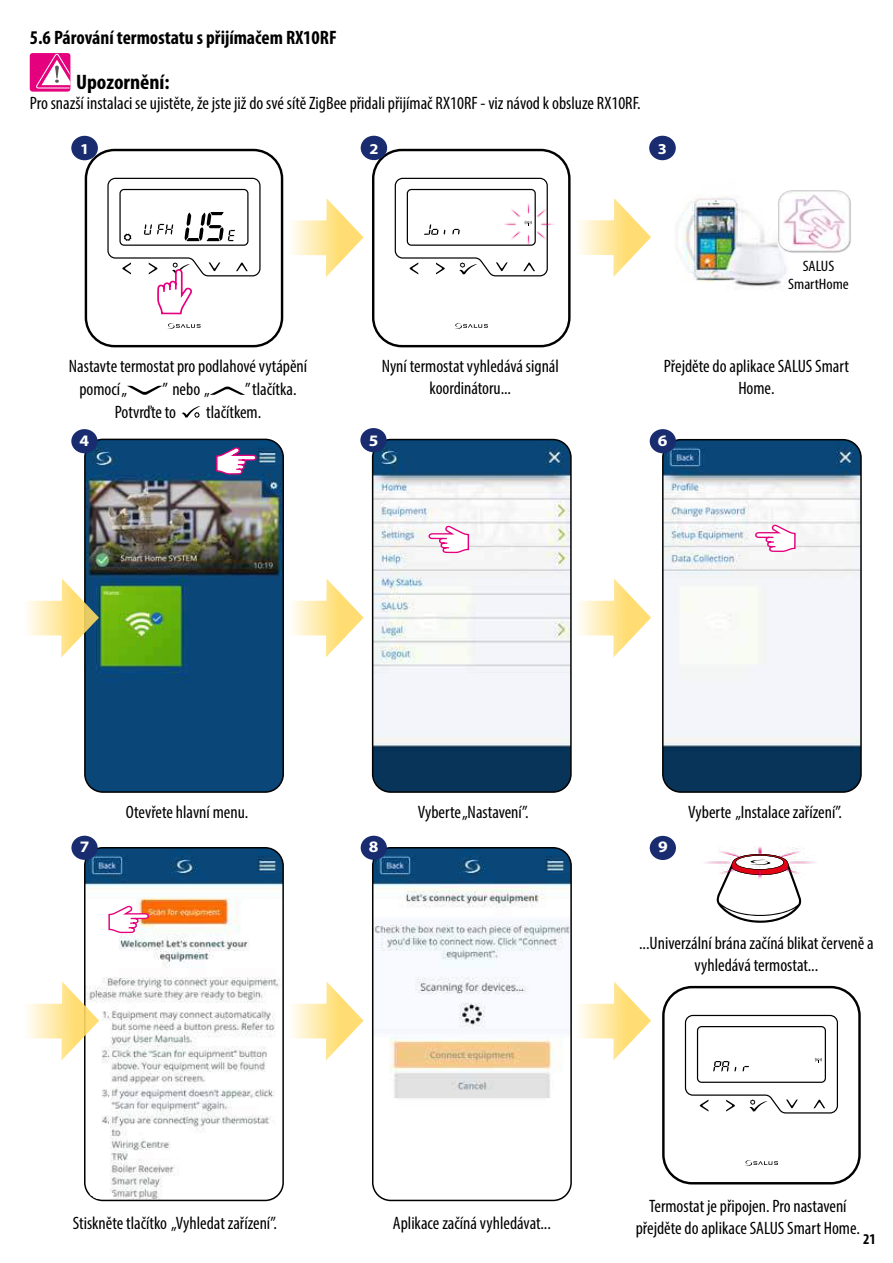
<style>
.page{position:relative;width:893px;height:1263px;background:#fff}
.page>*{position:absolute;margin:0;border:0;box-sizing:border-box;transform-origin:0 0}
.t1{font:700 condensed 21px "Myriad Pro";color:#000;scale:1.05 1}
.t2{font:700 condensed 19.5px "Myriad Pro";color:#000}
.t3{font:condensed 18px/21.6px "Myriad Pro";color:#000;text-align:center}
.t4{font:700 16.05px "Myriad Pro";color:#fff;scale:1.09 1}
.t5{font:condensed 15.15px/18.1px "Myriad Pro";color:#000;text-align:center;scale:1.08 1}
.t6{font:700 15.15px "Myriad Pro";color:#fff;scale:1.09 1}
.t7{font:700 condensed 15px "Myriad Pro";color:#000}
.t8{font:700 15px "Myriad Pro";color:#fff;scale:1.09 1}
</style>
<div class="page">
<div style="left:372px;top:149px;width:199px;height:198px;border:2px solid #000;border-radius:29px"></div>
<svg style="left:455px;top:323px;width:33px;height:6px"></svg>
<div style="left:85px;top:149px;width:198px;height:198px;border:2px solid #000;border-radius:29px"></div>
<svg style="left:167px;top:323px;width:34px;height:6px"></svg>
<img style="left:85px;top:848px;width:198px;height:352px">
<div style="left:84px;top:847px;width:200px;height:354px;border:2px solid #000;border-radius:18px"></div>
<img style="left:373px;top:848px;width:198px;height:352px">
<div style="left:372px;top:847px;width:200px;height:354px;border:2px solid #000;border-radius:18px"></div>
<img style="left:682px;top:197px;width:104px;height:91px">
<div style="left:71px;top:136px;width:27px;height:24px;background:#1a2c70;border-radius:50%"></div>
<img style="left:777px;top:190px;width:74px;height:65px">
<div style="left:649px;top:136px;width:27px;height:24px;background:#1a2c70;border-radius:50%"></div>
<svg style="left:394px;top:177px;width:257px;height:114px"></svg>
<img style="left:665px;top:440px;width:194px;height:350px">
<div style="left:662px;top:439px;width:200px;height:354px;border:2px solid #000;border-radius:18px"></div>
<img style="left:373px;top:439px;width:196px;height:351px">
<div style="left:372px;top:439px;width:200px;height:354px;border:2px solid #000;border-radius:18px"></div>
<img style="left:87px;top:439px;width:196px;height:351px">
<div style="left:84px;top:439px;width:200px;height:354px;border:2px solid #000;border-radius:18px"></div>
<div style="left:360px;top:428px;width:27px;height:24px;background:#1a2c70;border-radius:50%"></div>
<div style="left:650px;top:429px;width:26px;height:24px;background:#1a2c70;border-radius:50%"></div>
<div style="left:71px;top:429px;width:27px;height:24px;background:#1a2c70;border-radius:50%"></div>
<svg style="left:755px;top:525px;width:40px;height:27px"></svg>
<svg style="left:428px;top:526px;width:40px;height:27px"></svg>
<svg style="left:217px;top:447px;width:40px;height:28px"></svg>
<svg style="left:261px;top:564px;width:103px;height:108px"></svg>
<svg style="left:27px;top:564px;width:72px;height:108px"></svg>
<svg style="left:549px;top:564px;width:102px;height:108px"></svg>
<svg style="left:28px;top:967px;width:71px;height:108px"></svg>
<svg style="left:261px;top:967px;width:103px;height:108px"></svg>
<svg style="left:549px;top:967px;width:102px;height:108px"></svg>
<div style="left:71px;top:836px;width:27px;height:24px;background:#1a2c70;border-radius:50%"></div>
<div style="left:361px;top:836px;width:26px;height:24px;background:#1a2c70;border-radius:50%"></div>
<svg style="left:109px;top:906px;width:40px;height:27px"></svg>
<svg style="left:87px;top:1187px;width:29px;height:14px"></svg>
<div style="left:361px;top:136px;width:26px;height:24px;background:#1a2c70;border-radius:50%"></div>
<div style="left:30px;top:53px;width:40px;height:39px;background:#e5007d;border-radius:3px"></div>
<svg style="left:35px;top:53px;width:35px;height:36px"></svg>
<svg style="left:127px;top:386px;width:35px;height:9px"></svg>
<svg style="left:210px;top:386px;width:35px;height:9px"></svg>
<svg style="left:182px;top:406px;width:18px;height:12px"></svg>
<div style="left:650px;top:836px;width:26px;height:24px;background:#1a2c70;border-radius:50%"></div>
<svg style="left:717px;top:879px;width:84px;height:44px"></svg>
<img style="left:704px;top:847px;width:112px;height:32px">
<div style="left:662px;top:986px;width:199px;height:198px;border:2px solid #000;border-radius:29px"></div>
<svg style="left:745px;top:1160px;width:33px;height:6px"></svg>
<svg style="left:684px;top:1014px;width:154px;height:100px"></svg>
<svg style="left:107px;top:177px;width:257px;height:137px"></svg>
<p class="t2" style="left:30px;top:26px;width:308px">5.6 Párování termostatu s přijímačem RX10RF</p>
<p class="t1" style="left:76px;top:69px;width:91px">Upozornění:</p>
<p class="t3" style="left:30px;top:92px;width:612px">Pro snazší instalaci se ujistěte, že jste již do své sítě ZigBee přidali přijímač RX10RF - viz návod k obsluze RX10RF.</p>
<p class="t6" style="left:80px;top:139px;width:10px">1</p>
<p class="t8" style="left:369px;top:139px;width:10px">2</p>
<p class="t6" style="left:658px;top:139px;width:10px">3</p>
<p class="t3" style="left:79px;top:354px;width:229px;line-height:23.1px;text-align:left;text-indent:-11px">Nastavte termostat pro podlahové vytápění pomocí „</p>
<p class="t3" style="left:162px;top:378px;width:49px">” nebo „</p>
<p class="t3" style="left:245px;top:378px;width:53px">” tlačítka.</p>
<p class="t3" style="left:115px;top:401px;width:63px">Potvrďte to</p>
<p class="t3" style="left:206px;top:401px;width:57px">tlačítkem.</p>
<p class="t3" style="left:382px;top:355px;width:179px">Nyní termostat vyhledává signál koordinátoru...</p>
<p class="t5" style="left:788px;top:257px;width:58px">SALUS<br>SmartHome</p>
<p class="t3" style="left:664px;top:355px;width:187px">Přejděte do aplikace SALUS Smart<br>Home.</p>
<p class="t4" style="left:80px;top:430px;width:10px">4</p>
<p class="t4" style="left:369px;top:430px;width:10px">5</p>
<p class="t4" style="left:658px;top:430px;width:10px">6</p>
<p class="t3" style="left:126px;top:801px;width:124px">Otevřete hlavní menu.</p>
<p class="t3" style="left:418px;top:801px;width:112px">Vyberte „Nastavení”.</p>
<p class="t3" style="left:688px;top:801px;width:155px">Vyberte „Instalace zařízení”.</p>
<p class="t4" style="left:80px;top:836px;width:10px">7</p>
<p class="t4" style="left:369px;top:836px;width:10px">8</p>
<p class="t4" style="left:658px;top:836px;width:10px">9</p>
<p class="t3" style="left:639px;top:932px;width:236px">...Univerzální brána začíná blikat červeně a vyhledává termostat...</p>
<p class="t3" style="left:73px;top:1212px;width:206px">Stiskněte tlačítko „Vyhledat zařízení”.</p>
<p class="t3" style="left:393px;top:1212px;width:159px">Aplikace začíná vyhledávat...</p>
<p class="t3" style="left:636px;top:1195px;width:226px">Termostat je připojen. Pro nastavení přejděte do aplikace SALUS Smart Home.</p>
<p class="t7" style="left:863px;top:1230px;width:14px">21</p>
</div>
